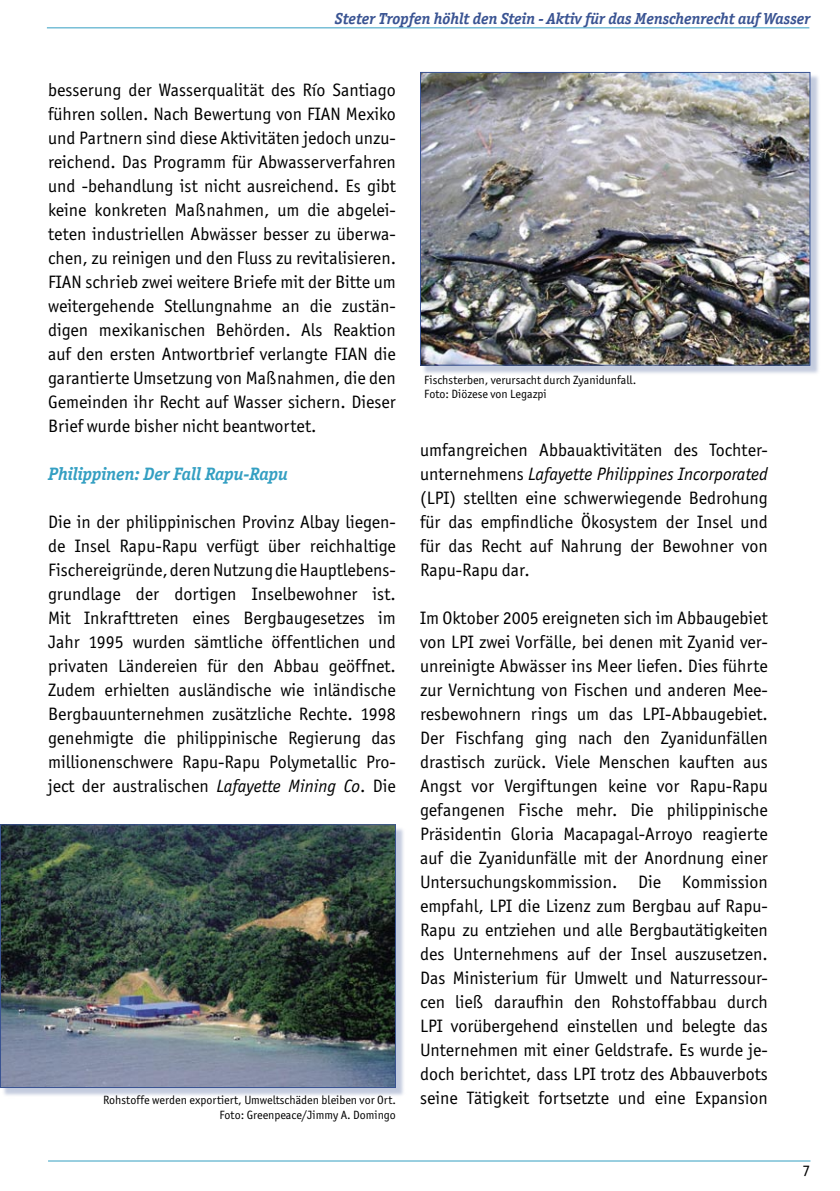
<style>
.page{position:relative;width:840px;height:1191px;background:#fff}
.page>*{position:absolute;margin:0;border:0;box-sizing:border-box;transform-origin:0 0}
.normaler_Text{font:18px/24px "Officina Sans ITC Boo";color:#000;text-align:justify}
.Überschrift_3{font:italic 700 18px "Officina Serif ITC";color:#349fc2}
.Kasten{font:italic 700 16px "Officina Serif ITC";color:#395392}
.Seitenzahl{font:16px "Officina Sans ITC Boo";color:#000}
.Bildunterschrift{font:12px/14.4px "Officina Sans ITC Boo";color:#000;text-align:right}
.s1{font-family:"Officina Sans ITC Boo It"}
</style>
<div class="page">
<div style="left:1px;top:825px;width:405px;height:273px;background:#395392;opacity:.3"></div>
<img style="left:2px;top:826px;width:392px;height:260px">
<div style="left:0;top:824px;width:396px;height:264px;border:1px solid #395392"></div>
<div style="left:420px;top:73px;width:401px;height:303px;background:#395392;opacity:.3"></div>
<img style="left:422px;top:74px;width:386px;height:290px">
<div style="left:420px;top:72px;width:390px;height:294px;border:1px solid #395392"></div>
<hr style="left:48px;top:1160px;width:762px;height:1px;background:#349fc2">
<hr style="left:47px;top:27px;width:761px;height:1px;background:#349fc2">
<p class="Kasten" style="left:335px;top:9px;width:476px">Steter Tropfen höhlt den Stein - Aktiv für das Menschenrecht auf Wasser</p>
<p class="normaler_Text" style="left:48px;top:78px;width:349px">besserung der Wasserqualität des Río Santiago führen sollen. Nach Bewertung von FIAN Mexiko und Partnern sind diese Aktivitäten jedoch unzu&shy;reichend. Das Programm für Abwasserverfahren und -behandlung ist nicht ausreichend. Es gibt keine konkreten Maßnahmen, um die abgelei&shy;teten industriellen Abwässer besser zu überwa&shy;chen, zu reinigen und den Fluss zu revitalisieren.<br>FIAN schrieb zwei weitere Briefe mit der Bitte um weitergehende Stellungnahme an die zustän&shy;digen mexikanischen Behörden. Als Reaktion auf den ersten Antwortbrief verlangte FIAN die garantierte Umsetzung von Maßnahmen, die den Gemeinden ihr Recht auf Wasser sichern. Dieser Brief wurde bisher nicht beantwortet.</p>
<p class="Überschrift_3" style="left:48px;top:463px;width:241px">Philippinen: Der Fall Rapu-Rapu</p>
<p class="normaler_Text" style="left:48px;top:510px;width:349px">Die in der philippinischen Provinz Albay liegen&shy;de Insel Rapu-Rapu verfügt über reichhaltige Fischereigründe, deren Nutzung die Hauptlebens&shy;grundlage der dortigen Inselbewohner ist.<br>Mit Inkrafttreten eines Bergbaugesetzes im Jahr 1995 wurden sämtliche öffentlichen und privaten Ländereien für den Abbau geöffnet.<br>Zudem erhielten ausländische wie inländische Bergbauunternehmen zusätzliche Rechte. 1998 genehmigte die philippinische Regierung das millionenschwere Rapu-Rapu Polymetallic Pro&shy;ject der australischen <span class="s1">Lafayette Mining Co</span>. Die</p>
<p class="Bildunterschrift" style="left:103px;top:1093px;width:294px">Rohstoffe werden exportiert, Umweltschäden bleiben vor Ort.<br>Foto: Greenpeace/Jimmy A. Domingo</p>
<p class="Bildunterschrift" style="left:424px;top:373px;width:213px;text-align:left">Fischsterben, verursacht durch Zyanidunfall.<br>Foto: Diözese von Legazpi</p>
<p class="normaler_Text" style="left:420px;top:438px;width:349px">umfangreichen Abbauaktivitäten des Tochter&shy;unternehmens <span class="s1">Lafayette Philippines Incorporated </span>(LPI) stellten eine schwerwiegende Bedrohung für das empfindliche Ökosystem der Insel und für das Recht auf Nahrung der Bewohner von Rapu-Rapu dar.</p>
<p class="normaler_Text" style="left:420px;top:606px;width:349px">Im Oktober 2005 ereigneten sich im Abbaugebiet von LPI zwei Vorfälle, bei denen mit Zyanid ver&shy;unreinigte Abwässer ins Meer liefen. Dies führte zur Vernichtung von Fischen und anderen Mee&shy;resbewohnern rings um das LPI-Abbaugebiet.<br>Der Fischfang ging nach den Zyanidunfällen drastisch zurück. Viele Menschen kauften aus Angst vor Vergiftungen keine vor Rapu-Rapu gefangenen Fische mehr. Die philippinische Präsidentin Gloria Macapagal-Arroyo reagierte auf die Zyanidunfälle mit der Anordnung einer Untersuchungskommission. Die Kommission empfahl, LPI die Lizenz zum Bergbau auf Rapu-Rapu zu entziehen und alle Bergbautätigkeiten des Unternehmens auf der Insel auszusetzen.<br>Das Ministerium für Umwelt und Naturressour&shy;cen ließ daraufhin den Rohstoffabbau durch LPI vorübergehend einstellen und belegte das Unternehmen mit einer Geldstrafe. Es wurde je&shy;doch berichtet, dass LPI trotz des Abbauverbots seine Tätigkeit fortsetzte und eine Expansion</p>
<p class="Seitenzahl" style="left:802px;top:1161px;width:9px">7</p>
</div>
